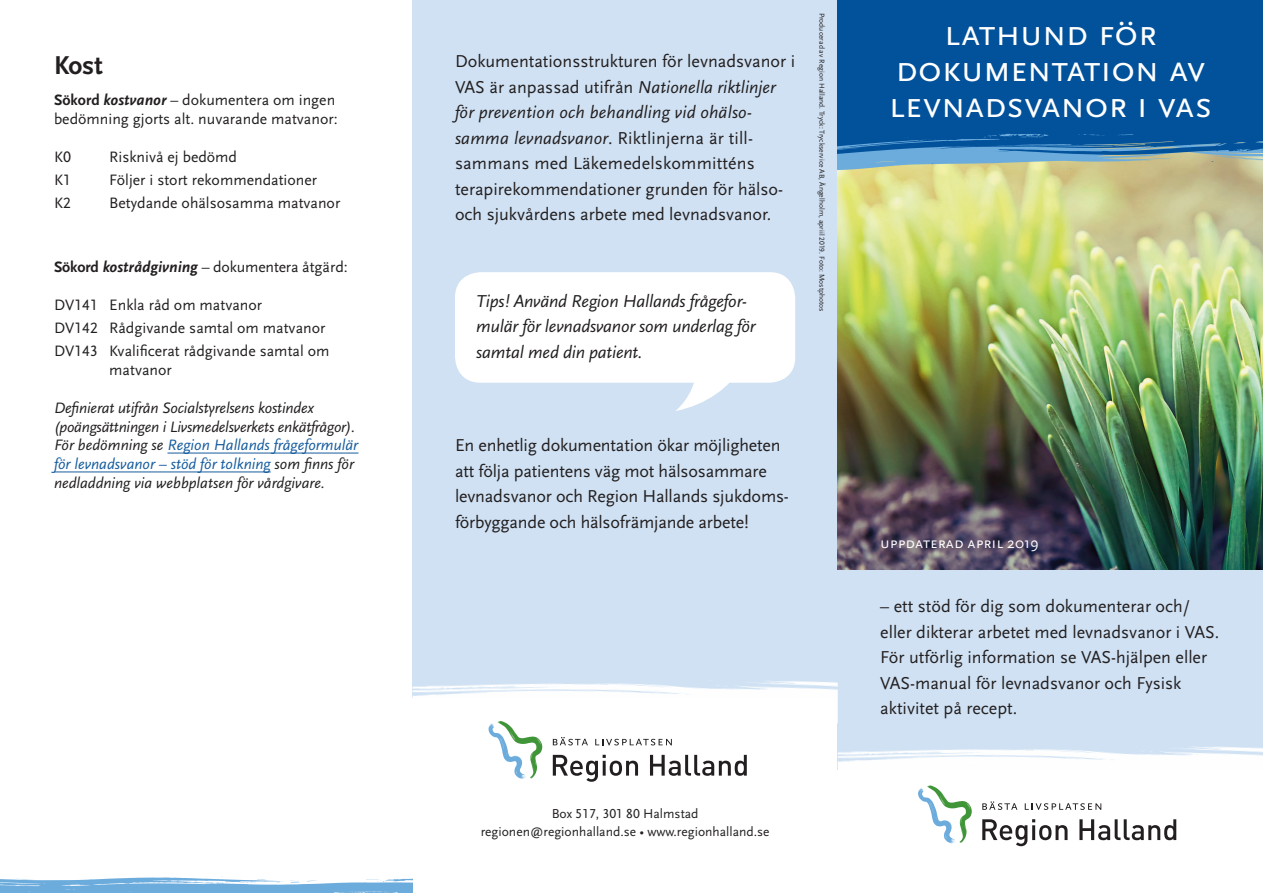
<style>
.page{position:relative;width:1263px;height:893px;background:#fff}
.page>*{position:absolute;margin:0;border:0;box-sizing:border-box;transform-origin:0 0}
.Rubrik{font:37.5px/36px "Scala Sans LF Caps";letter-spacing:-.02em;color:#fff;text-align:center}
.Rubrik-2{font:700 27px "Scala Sans LF";color:#231f20}
.Bröd_avstånd{font:18px/25.5px "Scala Sans LF";color:#231f20}
.Rubrik-3{font:18px/25.5px "Scala Sans LF";color:#231f20}
.Bröd_avstånd-2{font:italic 18px/25.5px "Scala Sans LF";letter-spacing:-.01em;color:#231f20}
.Bröd_tab{font:italic 15.75px/18.9px "Scala Sans LF";color:#231f20}
.Bröd_tab-2{font:15.75px/18.9px "Scala Sans LF";color:#231f20}
.Bröd{font:15.75px/18.9px "Scala Sans LF";color:#231f20}
.Bröd-2{font:15.75px "Scala Sans LF Caps";color:#fff}
.t1{font:13.5px/18px "Scala Sans LF";color:#231f20;text-align:center}
.t2{font:7.5px "Scala Sans LF";color:#231f20}
.s1{font-weight:700}
.s2{font-weight:700;font-style:italic}
.s3{color:#175d9e}
.s4{font-style:italic}
.s5{font-family:"Scala Sans"}
</style>
<div class="page">
<div style="left:412px;top:0;width:426px;height:697px;background:#cfe1f3"></div>
<div style="left:455px;top:272px;width:340px;height:111px;background:#fff;border-radius:26px"></div>
<svg style="left:675px;top:382px;width:68px;height:29px"></svg>
<img style="left:838px;top:190px;width:425px;height:380px">
<hr style="left:167px;top:453px;width:191px;height:1px;background:#175d9e">
<hr style="left:54px;top:472px;width:217px;height:1px;background:#175d9e">
<div style="left:838px;top:0;width:425px;height:136px;background:#01519b"></div>
<img style="left:838px;top:168px;width:425px;height:22px">
<img style="left:838px;top:133px;width:425px;height:35px">
<img style="left:0;top:876px;width:412px;height:17px">
<div style="left:838px;top:570px;width:425px;height:200px;background:#cfe1f3"></div>
<img style="left:838px;top:746px;width:425px;height:24px">
<img style="left:412px;top:681px;width:426px;height:42px">
<svg style="left:918px;top:785px;width:54px;height:58px"></svg>
<svg style="left:982px;top:819px;width:85px;height:27px"></svg>
<svg style="left:1079px;top:819px;width:97px;height:21px"></svg>
<svg style="left:982px;top:801px;width:35px;height:9px"></svg>
<svg style="left:1025px;top:803px;width:76px;height:7px"></svg>
<svg style="left:488px;top:721px;width:54px;height:58px"></svg>
<svg style="left:553px;top:755px;width:85px;height:27px"></svg>
<svg style="left:650px;top:755px;width:97px;height:21px"></svg>
<svg style="left:553px;top:737px;width:35px;height:8px"></svg>
<svg style="left:595px;top:739px;width:77px;height:6px"></svg>
<p class="Rubrik-2" style="left:54px;top:51px;width:50px">Kost</p>
<p class="Bröd" style="left:54px;top:91px;width:285px"><span class="s1">Sökord</span> <span class="s2">kostvanor</span> – dokumentera om ingen bedömning gjorts alt. nuvarande matvanor:</p>
<p class="Bröd_tab-2" style="left:54px;top:148px;width:18px">K0</p>
<p class="Bröd_tab-2" style="left:109px;top:148px;width:129px">Risknivå ej bedömd</p>
<p class="Bröd_tab-2" style="left:54px;top:171px;width:18px">K1</p>
<p class="Bröd_tab-2" style="left:109px;top:171px;width:209px">Följer i stort rekommendationer</p>
<p class="Bröd_tab-2" style="left:54px;top:194px;width:18px">K2</p>
<p class="Bröd_tab-2" style="left:109px;top:194px;width:233px">Betydande ohälsosamma matvanor</p>
<p class="Bröd" style="left:54px;top:258px;width:295px"><span class="s1">Sökord</span> <span class="s2">kostrådgivning</span> – dokumentera åtgärd:</p>
<p class="Bröd_tab-2" style="left:54px;top:295px;width:210px">DV141 Enkla råd om matvanor</p>
<p class="Bröd_tab-2" style="left:54px;top:318px;width:273px">DV142 Rådgivande samtal om matvanor</p>
<p class="Bröd_tab-2" style="left:109px;top:342px;width:222px;text-indent:-55px">DV143 Kvalificerat rådgivande samtal om matvanor</p>
<p class="Bröd_tab" style="left:54px;top:398px;width:306px">Definierat utifrån Socialstyrelsens kostindex (poängsättningen i Livsmedelsverkets enkätfrågor).<br>För bedömning se <span class="s3">Region Hallands frågeformulär för levnadsvanor – stöd för tolkning</span> som finns för nedladdning via webbplatsen för vårdgivare.</p>
<p class="Bröd_avstånd" style="left:455px;top:49px;width:342px">Dokumentationsstrukturen för levnadsvanor i VAS är anpassad utifrån <span class="s4">Nationella riktlinjer för prevention och behandling vid ohälso&shy;samma levnadsvanor</span>. Riktlinjerna är till&shy;sammans med Läkemedelskommitténs terapirekommendationer grunden för hälso&shy;och sjukvårdens arbete med levnadsvanor.</p>
<p class="Bröd_avstånd-2" style="left:476px;top:289px;width:281px">Tips! Använd Region Hallands frågefor&shy;mulär för levnadsvanor som underlag för samtal med din patient.</p>
<p class="t2" style="left:826px;top:13px;width:300px;rotate:90deg">Producerad av Region Halland. Tryck: Tryckservice AB, Ängelholm, apriil 2019. Foto: Mostphotos</p>
<p class="Bröd_avstånd" style="left:455px;top:433px;width:335px">En enhetlig dokumentation ökar möjligheten att följa patientens väg mot hälsosammare levnadsvanor och Region Hallands sjukdoms&shy;förbyggande och hälsofrämjande arbete!</p>
<p class="t1" style="left:481px;top:805px;width:290px">Box 517, 301 80 Halmstad regionen@regionhalland.se • www.regionhalland.se</p>
<p class="Rubrik" style="left:889px;top:16px;width:325px">lathund för dokumentation av levnadsvanor i vas</p>
<p class="Bröd-2" style="left:880px;top:534px;width:160px">uppdaterad april <span class="s5">2019</span></p>
<p class="Rubrik-3" style="left:880px;top:594px;width:340px">– ett stöd för dig som dokumenterar och/ eller dikterar arbetet med levnadsvanor i VAS.<br>För utförlig information se VAS-hjälpen eller VAS-manual för levnadsvanor och Fysisk aktivitet på recept.</p>
</div>
